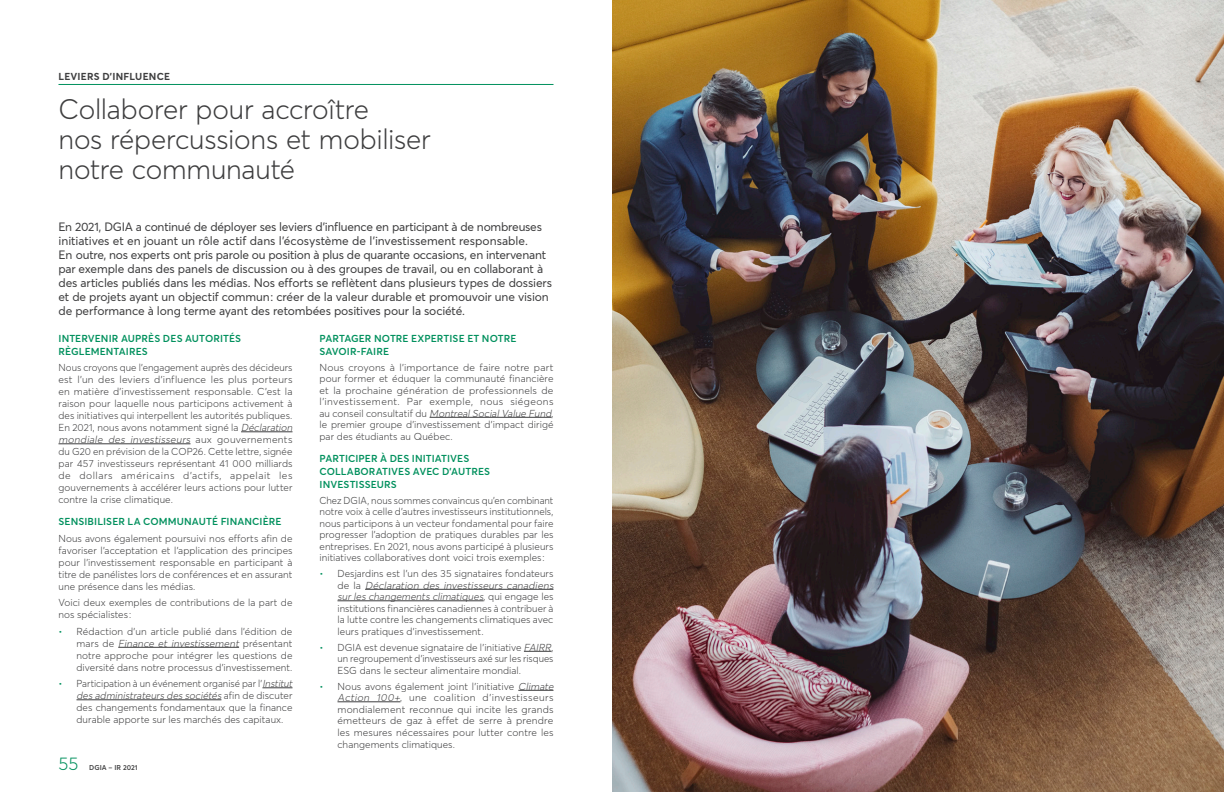
<style>
.page{position:relative;width:1224px;height:792px;background:#fff}
.page>*{position:absolute;margin:0;border:0;box-sizing:border-box;transform-origin:0 0}
.t1{font:300 28px/30px "Averta";letter-spacing:-.01em;color:#3e3e3f}
.t2{font:300 18px "Averta";color:#00905d}
.t3{font:12px/14px "Averta";letter-spacing:-.015em;color:#3e3e3f}
.t4{font:300 10px/12px "Averta";letter-spacing:.005em;color:#3e3e3f}
.t5{font:600 10px/13px "Averta";letter-spacing:.01em;color:#00905d}
.t6{font:700 10px "Averta";letter-spacing:.02em;color:#3e3e3f}
.t7{font:600 7px "Averta";color:#3e3e3f}
.s1{font-style:italic}
.s2{color:#00905d}
</style>
<div class="page">
<hr style="left:241px;top:432px;width:51px;height:1px;background:#3e3e3f">
<hr style="left:58px;top:444px;width:133px;height:1px;background:#3e3e3f">
<hr style="left:118px;top:647px;width:121px;height:1px;background:#3e3e3f">
<hr style="left:262px;top:688px;width:31px;height:1px;background:#3e3e3f">
<hr style="left:76px;top:700px;width:145px;height:1px;background:#3e3e3f">
<hr style="left:430px;top:417px;width:122px;height:1px;background:#3e3e3f">
<hr style="left:365px;top:589px;width:189px;height:1px;background:#3e3e3f">
<hr style="left:338px;top:601px;width:146px;height:1px;background:#3e3e3f">
<svg style="left:524px;top:651px;width:28px;height:1px"></svg>
<hr style="left:518px;top:690px;width:36px;height:1px;background:#3e3e3f">
<hr style="left:338px;top:702px;width:62px;height:1px;background:#3e3e3f">
<hr style="left:58px;top:84px;width:496px;height:1px;background:#00905d">
<img style="left:612px;top:0;width:612px;height:792px">
<p class="t6" style="left:59px;top:70px;width:113px">LEVIERS D’INFLUENCE</p>
<h1 class="t1" style="left:58px;top:94px;width:374px">Collaborer pour accroître<br>nos répercussions et mobiliser notre communauté</h1>
<p class="t3" style="left:58px;top:220px;width:495px">En 2021, DGIA a continué de déployer ses leviers d’influence en participant à de nombreuses initiatives et en jouant un rôle actif dans l’écosystème de l’investissement responsable.<br>En outre, nos experts ont pris parole ou position à plus de quarante occasions, en intervenant par exemple dans des panels de discussion ou à des groupes de travail, ou en collaborant à des articles publiés dans les médias. Nos efforts se reflètent dans plusieurs types de dossiers et de projets ayant un objectif commun : créer de la valeur durable et promouvoir une vision de performance à long terme ayant des retombées positives pour la société.</p>
<p class="t5" style="left:59px;top:331px;width:184px">INTERVENIR AUPRÈS DES AUTORITÉS<br>RÈGLEMENTAIRES</p>
<p class="t4" style="left:58px;top:361px;width:238px">Nous croyons que l’engagement auprès des décideurs est l’un des leviers d’influence les plus porteurs en matière d’investissement responsable. C’est la raison pour laquelle nous participons activement à des initiatives qui interpellent les autorités publiques.<br>En 2021, nous avons notamment signé la <span class="s1">Déclaration mondiale des investisseurs</span> a u x g o u ve r n e m e n t s du G20 en prévision de la COP26. Cette lettre, signée par 457 investisseurs représentant 41 000 milliards de dollars américains d’actifs, appelait les gouvernements à accélérer leurs actions pour lutter contre la crise climatique.</p>
<p class="t5" style="left:59px;top:515px;width:225px">SENSIBILISER LA COMMUNAUTÉ FINANCIÈRE</p>
<p class="t4" style="left:58px;top:532px;width:236px;text-align:justify">Nous avons également poursuivi nos efforts afin de favoriser l’acceptation et l’application des principes pour l’investissement responsable en participant à titre de panélistes lors de conférences et en assurant une présence dans les médias.</p>
<p class="t4" style="left:58px;top:596px;width:235px">Voici deux exemples de contributions de la part de nos spécialistes :</p>
<p class="t4" style="left:76px;top:625px;width:218px;text-align:justify;text-indent:-18px"><span class="s2">•</span> Rédaction d’un article publié dans l’édition de m a rs d e <span class="s1">Finance et investissement</span> p ré s e n t a n t notre approche pour intégrer les questions de diversité dans notre processus d’investissement.</p>
<p class="t4" style="left:76px;top:677px;width:220px;text-indent:-18px"><span class="s2">•</span> Participation à un événement organisé par l’<span class="s1">Institut des administrateurs des sociétés</span> a f i n d e d i s c u t e r des changements fondamentaux que la finance durable apporte sur les marchés des capitaux.</p>
<p class="t5" style="left:320px;top:331px;width:199px">PARTAGER NOTRE EXPERTISE ET NOTRE<br>SAVOIR-FAIRE</p>
<p class="t4" style="left:320px;top:361px;width:236px;line-height:11.5px;text-align:justify">Nous croyons à l’importance de faire notre part pour former et éduquer la communauté financière et la prochaine génération de professionnels de l’investissement. Par exemple, nous siégeons a u co n se i l co n s u l tatif d u <span class="s1">MontrealSocialValue Fund</span>, le premier groupe d’investissement d’impact dirigé par des étudiants au Québec.</p>
<p class="t5" style="left:320px;top:451px;width:172px">PARTICIPER À DES INITIATIVES<br>COLLABORATIVES AVEC D’AUTRES<br>INVESTISSEURS</p>
<p class="t4" style="left:320px;top:494px;width:236px;line-height:11.5px;text-align:justify">Chez DGIA, nous sommes convaincus qu’en combinant notre voix à celle d’autres investisseurs institutionnels, nous participons à un vecteur fondamental pour faire progresser l’adoption de pratiques durables par les entreprises. En 2021, nous avons participé à plusieurs initiatives collaboratives dont voici trois exemples :</p>
<p class="t4" style="left:338px;top:568px;width:220px;line-height:11.5px;text-indent:-18px"><span class="s2">•</span> Desjardins est l’un des 35 signataires fondateurs d e l a <span class="s1">Déclaration des investisseurs canadiens surles changements climatiques</span>, q u i e n g a g e l e s institutions financières canadiennes à contribuer à la lutte contre les changements climatiques avec leurs pratiques d’investissement.</p>
<p class="t4" style="left:338px;top:641px;width:218px;line-height:11.5px;text-align:justify;text-indent:-18px"><span class="s2">•</span> DGIA est devenue signataire de l’initiative <span class="s1">FAIRR</span>, un regroupement d’investisseurs axé sur les risques ESG dans le secteur alimentaire mondial.</p>
<p class="t4" style="left:338px;top:680px;width:220px;line-height:11.6px;text-indent:-18px"><span class="s2">•</span> Nous avons également joint l’initiative <span class="s1">Climate Action 100+</span>, une coalition d’investisseurs mondialement reconnue qui incite les grands émetteurs de gaz à effet de serre à prendre les mesures nécessaires pour lutter contre les changements climatiques.</p>
<h2 class="t2" style="left:58px;top:752px;width:21px">55</h2>
<p class="t7" style="left:89px;top:763px;width:50px">DGIA – IR 2021</p>
</div>
